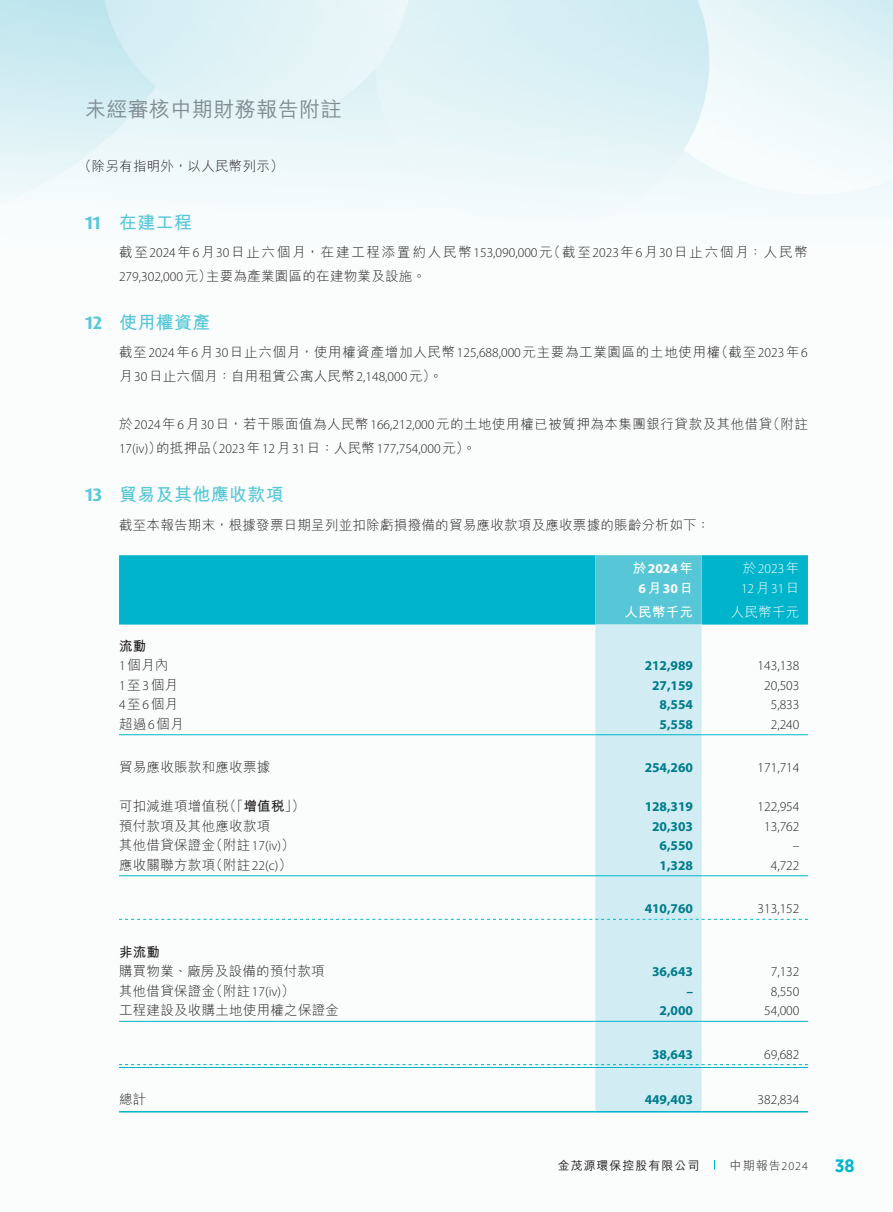
<style>
.page{position:relative;width:893px;height:1212px;background:#fff}
.page>*{position:absolute;margin:0;border:0;box-sizing:border-box;transform-origin:0 0}
.t1{font:500 21px "M Hei HK";letter-spacing:.02em;color:#7f8d92}
._01_H1{font:700 18px "M Hei HK";letter-spacing:.02em;color:#57c7d8}
._01_H1-2{font:700 18px "Dax Pro";color:#57c7d8}
.t2{font:700 18px "Gotham Narrow";color:#00b5cb}
._00_txt{font:300 13.5px/24px "M Hei HK";letter-spacing:.04em;color:#231f20}
._50_Table_txt{font:300 13.5px "Myriad Pro";color:#231f20}
._50_Table_txt-2{font:300 13.5px "M Hei HK";letter-spacing:.02em;color:#231f20}
._50_Table_txt-3{font:700 13.5px "Myriad Pro";color:#007b8b}
._00_txt-2{font:300 13.5px/24px "M Hei HK";letter-spacing:.13em;color:#231f20}
._00_txt-3{font:300 13.5px "M Hei HK";letter-spacing:.02em;color:#231f20}
._00_txt-4{font:300 13.5px "Myriad Pro";color:#231f20}
._50_Table_txt-4{font:300 13.5px "Myriad Pro";color:#fff}
._50_Table_txt-5{font:700 13.5px "Myriad Pro";color:#fff}
._50_Table_txt-6{font:300 13.5px "M Hei HK";letter-spacing:.02em;color:#fff}
._50_Table_txt-7{font:700 13.5px "M Hei HK";letter-spacing:.02em;color:#fff}
._50_Table_txt-8{font:700 13.5px "M Hei HK";color:#231f20}
.t3{font:500 12px "M Hei HK";letter-spacing:.08em;color:#231f20}
.t4{font:300 12px "M Hei HK";color:#231f20}
.s1{font-family:"Myriad Pro"}
.s2{font-family:"M Hei HK"}
.s3{font-weight:700}
</style>
<div class="page">
<img style="left:0;top:0;width:893px;height:1170px">
<div style="left:119px;top:555px;width:689px;height:69px;background:#00b5cb"></div>
<div style="left:595px;top:555px;width:107px;height:69px;background:#57c7d8"></div>
<div style="left:595px;top:624px;width:107px;height:487px;background:#d1ecf2"></div>
<hr style="left:119px;top:734px;width:476px;height:1px;background:#00b5cb">
<hr style="left:595px;top:734px;width:107px;height:1px;background:#00b5cb">
<hr style="left:702px;top:734px;width:106px;height:1px;background:#00b5cb">
<hr style="left:119px;top:875px;width:476px;height:1px;background:#00b5cb">
<hr style="left:595px;top:875px;width:107px;height:1px;background:#00b5cb">
<hr style="left:702px;top:875px;width:106px;height:1px;background:#00b5cb">
<svg style="left:119px;top:919px;width:689px;height:1px"></svg>
<hr style="left:119px;top:1021px;width:476px;height:1px;background:#00b5cb">
<hr style="left:595px;top:1021px;width:107px;height:1px;background:#00b5cb">
<hr style="left:702px;top:1021px;width:106px;height:1px;background:#00b5cb">
<hr style="left:119px;top:1067px;width:476px;height:1px;background:#00b5cb">
<hr style="left:595px;top:1067px;width:107px;height:1px;background:#00b5cb">
<svg style="left:119px;top:1064px;width:689px;height:1px"></svg>
<hr style="left:702px;top:1067px;width:106px;height:1px;background:#00b5cb">
<hr style="left:119px;top:1111px;width:476px;height:1px;background:#00b5cb">
<hr style="left:595px;top:1111px;width:107px;height:1px;background:#00b5cb">
<hr style="left:702px;top:1111px;width:106px;height:1px;background:#00b5cb">
<h1 class="t1" style="left:85px;top:94px;width:258px">未經審核中期財務報告附註</h1>
<p class="_00_txt-3" style="left:78px;top:159px;width:207px">（除另有指明外，以人民幣列示(</p>
<p class="_01_H1-2" style="left:85px;top:211px;width:17px">11</p>
<p class="_01_H1-2" style="left:85px;top:311px;width:19px">12</p>
<p class="_01_H1-2" style="left:85px;top:483px;width:19px">13</p>
<p class="_01_H1" style="left:119px;top:209px;width:75px">在建工程</p>
<p class="_00_txt-2" style="left:206px;top:240px;width:603px;text-indent:-87px">截至<span class="s1">2024</span>年<span class="s1">6</span>月<span class="s1">30</span>日止六個月，在建工程添置約人民幣<span class="s1">153,090,000</span> （元 截至<span class="s1">2023</span>年<span class="s1">6</span>月<span class="s1">30</span>日止六個月：人民幣主要為產業園區的在建物業及設施。</p>
<p class="_00_txt-4" style="left:119px;top:268px;width:94px">279,302,000<span class="s2">元）</span></p>
<p class="_01_H1" style="left:119px;top:309px;width:93px">使用權資產</p>
<p class="_00_txt-4" style="left:715px;top:345px;width:95px"><span class="s2">（截至</span>2023<span class="s2">年</span>6</p>
<p class="_00_txt" style="left:119px;top:340px;width:603px">截至<span class="s1">2024</span>年<span class="s1">6</span>月<span class="s1">30</span>日止六個月，使用權資產增加人民幣<span class="s1">125,688,000</span>元主要為工業園區的土地使用權月<span class="s1">30</span>日止六個月：自用租賃公寓人民幣<span class="s1">2,148,000</span>元。(</p>
<p class="_00_txt" style="left:205px;top:412px;width:568px;text-indent:-86px">於<span class="s1">2024</span>年<span class="s1">6</span>月<span class="s1">30</span>日，若干賬面值為人民幣<span class="s1">166,212,000</span>元的土地使用權已被質押為本集團銀行貸款及其他借貸（<span class="s1">2023</span>年<span class="s1">12</span>月<span class="s1">31</span>日：人民幣<span class="s1">177,754,000</span>元。(</p>
<p class="_00_txt" style="left:767px;top:412px;width:43px">（附註</p>
<p class="_00_txt-4" style="left:119px;top:441px;width:44px">17 i v( )<span class="s2">）</span></p>
<p class="_01_H1" style="left:119px;top:481px;width:166px">貿易及其他應收款項</p>
<p class="_00_txt" style="left:156px;top:436px;width:56px">的抵押品</p>
<p class="_00_txt-3" style="left:119px;top:518px;width:593px">截至本報告期末，根據發票日期呈列並扣除虧損撥備的貿易應收款項及應收票據的賬齡分析如下：</p>
<p class="_50_Table_txt-5" style="left:633px;top:560px;width:62px"><span class="s2">於</span>2024<span class="s2">年</span></p>
<p class="_50_Table_txt-5" style="left:639px;top:579px;width:56px">6<span class="s2">月</span>30<span class="s2">日</span></p>
<p class="_50_Table_txt-7" style="left:624px;top:602px;width:70px">人民幣千元</p>
<p class="_50_Table_txt-4" style="left:743px;top:560px;width:58px"><span class="s2">於</span>2023<span class="s2">年</span></p>
<p class="_50_Table_txt-4" style="left:741px;top:580px;width:60px">12<span class="s2">月</span>31<span class="s2">日</span></p>
<p class="_50_Table_txt-6" style="left:731px;top:605px;width:70px">人民幣千元</p>
<p class="_50_Table_txt-8" style="left:119px;top:636px;width:29px">流動</p>
<p class="_50_Table_txt-2" style="left:119px;top:658px;width:51px"><span class="s1">1</span>個月內</p>
<p class="_50_Table_txt-3" style="left:645px;top:657px;width:50px">212,989</p>
<p class="_50_Table_txt" style="left:757px;top:658px;width:43px">143,138</p>
<p class="_50_Table_txt-2" style="left:119px;top:678px;width:61px"><span class="s1">1</span>至<span class="s1">3</span>個月</p>
<p class="_50_Table_txt-3" style="left:652px;top:676px;width:42px">27,159</p>
<p class="_50_Table_txt" style="left:764px;top:677px;width:37px">20,503</p>
<p class="_50_Table_txt-2" style="left:119px;top:697px;width:61px"><span class="s1">4</span>至<span class="s1">6</span>個月</p>
<p class="_50_Table_txt-3" style="left:660px;top:696px;width:35px">8,554</p>
<p class="_50_Table_txt" style="left:771px;top:697px;width:30px">5,833</p>
<p class="_50_Table_txt-2" style="left:119px;top:717px;width:66px">超過<span class="s1">6</span>個月</p>
<p class="_50_Table_txt-3" style="left:660px;top:715px;width:35px">5,558</p>
<p class="_50_Table_txt" style="left:771px;top:716px;width:30px">2,240</p>
<p class="_50_Table_txt-2" style="left:119px;top:760px;width:153px">貿易應收賬款和應收票據</p>
<p class="_50_Table_txt-3" style="left:645px;top:759px;width:50px">254,260</p>
<p class="_50_Table_txt" style="left:757px;top:760px;width:43px">171,714</p>
<p class="_50_Table_txt-2" style="left:223px;top:799px;width:83px">（「<span class="s3">增值稅</span> (「</p>
<p class="_50_Table_txt-2" style="left:119px;top:799px;width:111px">可扣減進項增值稅</p>
<p class="_50_Table_txt-3" style="left:645px;top:798px;width:50px">128,319</p>
<p class="_50_Table_txt" style="left:757px;top:799px;width:43px">122,954</p>
<p class="_50_Table_txt-2" style="left:119px;top:819px;width:153px">預付款項及其他應收款項</p>
<p class="_50_Table_txt-3" style="left:652px;top:817px;width:42px">20,303</p>
<p class="_50_Table_txt" style="left:764px;top:818px;width:37px">13,762</p>
<p class="_50_Table_txt-2" style="left:119px;top:838px;width:98px">其他借貸保證金</p>
<p class="_50_Table_txt" style="left:209px;top:838px;width:87px"><span class="s2">（附註</span> 1 7 i v( <span class="s2">(</span>(</p>
<p class="_50_Table_txt-3" style="left:660px;top:837px;width:35px">6,550</p>
<p class="_50_Table_txt" style="left:793px;top:838px;width:8px">–</p>
<p class="_50_Table_txt" style="left:209px;top:857px;width:84px"><span class="s2">（附註</span> 2 2 <span class="s2">(</span>(c(</p>
<p class="_50_Table_txt-2" style="left:119px;top:858px;width:98px">應收關聯方款項</p>
<p class="_50_Table_txt-3" style="left:660px;top:856px;width:35px">1,328</p>
<p class="_50_Table_txt" style="left:771px;top:857px;width:30px">4,722</p>
<p class="_50_Table_txt-3" style="left:645px;top:900px;width:50px">410,760</p>
<p class="_50_Table_txt" style="left:757px;top:901px;width:43px">313,152</p>
<p class="_50_Table_txt-8" style="left:119px;top:942px;width:43px">非流動</p>
<p class="_50_Table_txt-2" style="left:119px;top:964px;width:207px">購買物業、廠房及設備的預付款項</p>
<p class="_50_Table_txt-3" style="left:652px;top:963px;width:42px">36,643</p>
<p class="_50_Table_txt" style="left:771px;top:964px;width:30px">7,132</p>
<p class="_50_Table_txt-2" style="left:119px;top:984px;width:98px">其他借貸保證金</p>
<p class="_50_Table_txt" style="left:209px;top:983px;width:87px"><span class="s2">（附註</span> 1 7 i v( <span class="s2">(</span>(</p>
<p class="_50_Table_txt-3" style="left:686px;top:982px;width:8px">–</p>
<p class="_50_Table_txt" style="left:771px;top:983px;width:30px">8,550</p>
<p class="_50_Table_txt-2" style="left:119px;top:1003px;width:222px">工程建設及收購土地使用權之保證金</p>
<p class="_50_Table_txt-3" style="left:660px;top:1002px;width:35px">2,000</p>
<p class="_50_Table_txt" style="left:764px;top:1003px;width:37px">54,000</p>
<p class="_50_Table_txt-3" style="left:652px;top:1045px;width:42px">38,643</p>
<p class="_50_Table_txt" style="left:764px;top:1046px;width:37px">69,682</p>
<p class="_50_Table_txt-2" style="left:119px;top:1092px;width:29px">總計</p>
<p class="_50_Table_txt-3" style="left:645px;top:1091px;width:50px">449,403</p>
<p class="_50_Table_txt" style="left:757px;top:1092px;width:43px">382,834</p>
<p class="t3" style="left:558px;top:1156px;width:143px">金茂源環保控股有限公司</p>
<p class="t4" style="left:730px;top:1159px;width:80px">中期報告<span class="s1">2024</span></p>
<h2 class="t2" style="left:835px;top:1154px;width:21px">38</h2>
</div>
